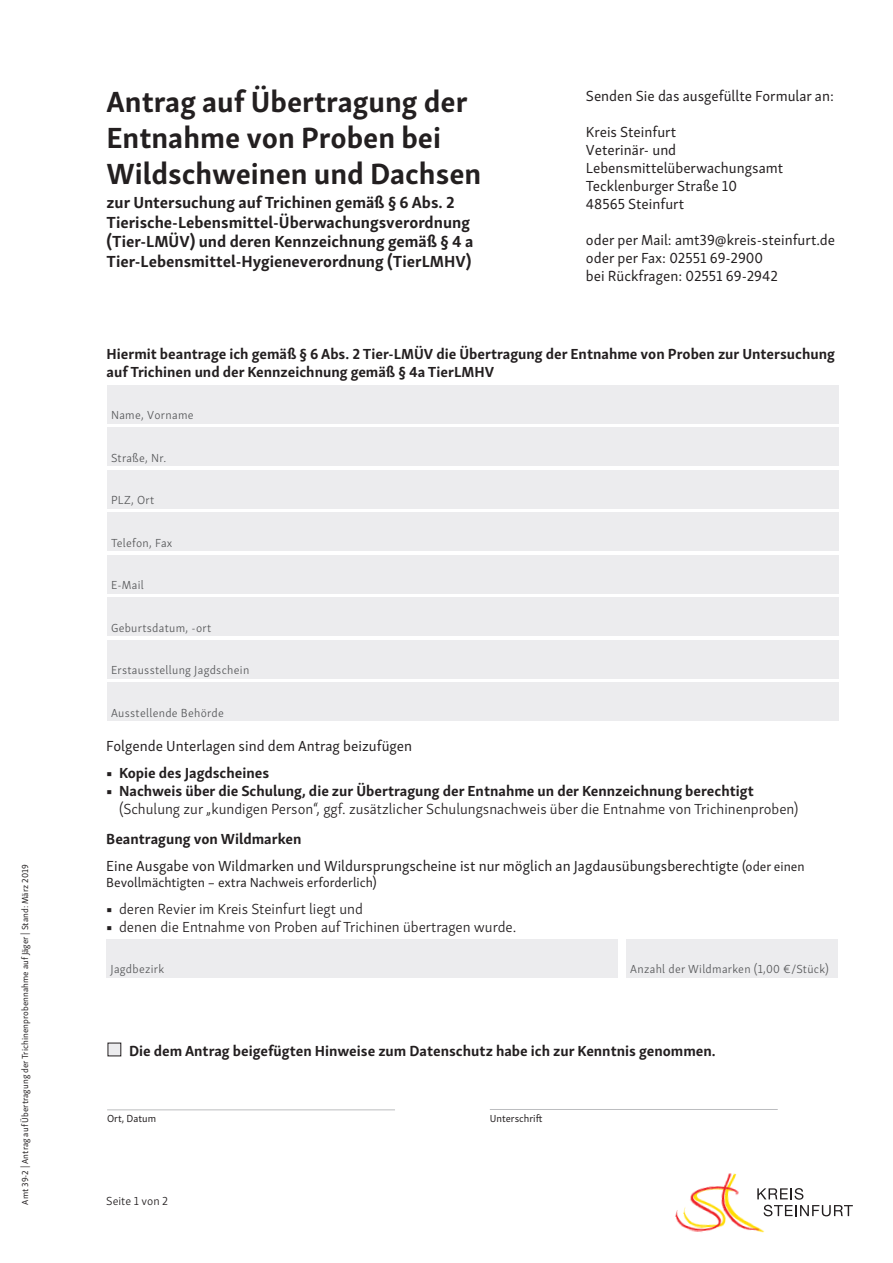
<style>
.page{position:relative;width:893px;height:1263px;background:#fff}
.page>*{position:absolute;margin:0;border:0;box-sizing:border-box;transform-origin:0 0}
.Titel_Formular{font:700 30px/36px "Skolar Sans Latn";color:#231f20}
.Titel_Zusatz{font:700 16.5px/19.8px "Skolar Sans Latn";color:#231f20}
.t1{font:300 15px/18px "Skolar Sans Latn";color:#231f20}
.Anschrift__Mail__Fax{font:15px/18px "Skolar Sans Latn";color:#231f20}
.Zwischenüberschrifte{font:700 15px/18px "Skolar Sans Latn";color:#231f20}
.Fließtext{font:15px "Skolar Sans Latn";color:#231f20}
.Fließtext_zum_Ankreu{font:700 15px "Skolar Sans Latn";color:#231f20}
.Fließtext-2{font:13.5px "Skolar Sans Latn";color:#231f20}
.Fließtext_in_Feldern{font:300 12px "Skolar Sans Latn";letter-spacing:.025em;color:#57585a}
.t2{font:300 12px "Skolar Sans Latn";color:#231f20}
.Text_unter_den_Linen{font:10.5px "Skolar Sans Latn";color:#231f20}
.t3{font:9px "Skolar Sans Latn";letter-spacing:.005em;color:#231f20}
.s1{font-weight:700}
.s2{font-size:13.5px}
</style>
<div class="page">
<svg style="left:773px;top:1188px;width:80px;height:28px"></svg>
<img style="left:675px;top:1173px;width:98px;height:60px">
<div style="left:107px;top:598px;width:731px;height:38px;background:#ececee"></div>
<div style="left:107px;top:470px;width:731px;height:38px;background:#ececee"></div>
<div style="left:107px;top:428px;width:731px;height:38px;background:#ececee"></div>
<div style="left:107px;top:513px;width:731px;height:38px;background:#ececee"></div>
<div style="left:107px;top:683px;width:731px;height:38px;background:#ececee"></div>
<div style="left:107px;top:385px;width:731px;height:38px;background:#ececee"></div>
<div style="left:107px;top:640px;width:731px;height:38px;background:#ececee"></div>
<div style="left:107px;top:555px;width:731px;height:38px;background:#ececee"></div>
<div style="left:108px;top:1043px;width:13px;height:13px;background:#ececee"></div>
<hr style="left:107px;top:1109px;width:288px;height:1px;background:#bcbdc0">
<hr style="left:490px;top:1109px;width:288px;height:1px;background:#bcbdc0">
<div style="left:626px;top:939px;width:212px;height:38px;background:#ececee"></div>
<div style="left:106px;top:939px;width:512px;height:38px;background:#ececee"></div>
<p class="t3" style="left:18px;top:1205px;width:342px;rotate:-90deg">Amt 39-2 | Antrag auf Übertragung der Trichinenprobennahme auf Jäger | Stand: März 2019</p>
<p class="Titel_Formular" style="left:106px;top:81px;width:376px">Antrag auf Übertragung der<br>Entnahme von Proben bei<br>Wildschweinen und Dachsen</p>
<p class="Titel_Zusatz" style="left:106px;top:191px;width:365px">zur Untersuchung auf Trichinen gemäß § 6 Abs. 2<br>Tierische-Lebensmittel-Überwachungsverordnung</p>
<p class="Titel_Zusatz" style="left:106px;top:230px;width:368px">(Tier-LMÜV) und deren Kennzeichnung gemäß § 4 a</p>
<p class="Titel_Zusatz" style="left:106px;top:250px;width:366px">Tier-Lebensmittel-Hygieneverordnung (TierLMHV)</p>
<p class="Anschrift__Mail__Fax" style="left:586px;top:85px;width:249px">Senden Sie das ausgefüllte Formular an:</p>
<p class="Anschrift__Mail__Fax" style="left:586px;top:121px;width:92px">Kreis Steinfurt</p>
<p class="Anschrift__Mail__Fax" style="left:586px;top:139px;width:199px">Veterinär- und<br>Lebensmittelüberwachungsamt</p>
<p class="Anschrift__Mail__Fax" style="left:586px;top:175px;width:153px">Tecklenburger Straße 10</p>
<p class="Anschrift__Mail__Fax" style="left:586px;top:193px;width:100px">48565 Steinfurt</p>
<p class="Anschrift__Mail__Fax" style="left:586px;top:229px;width:251px">oder per Mail: amt39@kreis-steinfurt.de</p>
<p class="Anschrift__Mail__Fax" style="left:586px;top:247px;width:179px">oder per Fax: 02551 69-2900</p>
<p class="Anschrift__Mail__Fax" style="left:586px;top:265px;width:193px">bei Rückfragen: 02551 69-2942</p>
<p class="Zwischenüberschrifte" style="left:106px;top:343px;width:730px">Hiermit beantrage ich gemäß § 6 Abs. 2 Tier-LMÜV die Übertragung der Entnahme von Proben zur Untersuchung auf Trichinen und der Kennzeichnung gemäß § 4a TierLMHV</p>
<p class="Fließtext_in_Feldern" style="left:111px;top:406px;width:84px">Name, Vorname</p>
<p class="Fließtext_in_Feldern" style="left:111px;top:449px;width:57px">Straße, Nr.</p>
<p class="Fließtext_in_Feldern" style="left:111px;top:491px;width:45px">PLZ, Ort</p>
<p class="Fließtext_in_Feldern" style="left:111px;top:534px;width:63px">Telefon, Fax</p>
<p class="Fließtext_in_Feldern" style="left:111px;top:576px;width:34px">E-Mail</p>
<p class="Fließtext_in_Feldern" style="left:111px;top:619px;width:102px">Geburtsdatum, -ort</p>
<p class="Fließtext_in_Feldern" style="left:111px;top:661px;width:140px">Erstausstellung Jagdschein</p>
<p class="Fließtext_in_Feldern" style="left:111px;top:704px;width:114px">Ausstellende Behörde</p>
<p class="Fließtext" style="left:106px;top:735px;width:307px">Folgende Unterlagen sind dem Antrag beizufügen</p>
<p class="Zwischenüberschrifte" style="left:106px;top:762px;width:164px">■ Kopie des Jagdscheines</p>
<p class="t1" style="left:119px;top:780px;width:681px;text-indent:-13px"><span class="s1">■ Nachweis über die Schulung, die zur Übertragung der Entnahme un der Kennzeichnung berechtigt </span>(Schulung zur „kundigen Person“, ggf. zusätzlicher Schulungsnachweis über die Entnahme von Trichinenproben)</p>
<p class="Zwischenüberschrifte" style="left:106px;top:829px;width:197px">Beantragung von Wildmarken</p>
<p class="Fließtext" style="left:106px;top:854px;width:700px">Eine Ausgabe von Wildmarken und Wildursprungscheine ist nur möglich an Jagdausübungsberechtigte <span class="s2">(oder einen</span></p>
<p class="Fließtext-2" style="left:106px;top:872px;width:272px">Bevollmächtigten – extra Nachweis erforderlich)</p>
<p class="t1" style="left:106px;top:898px;width:258px"><span class="s1">■</span> deren Revier im Kreis Steinfurt liegt und</p>
<p class="t1" style="left:106px;top:916px;width:412px"><span class="s1">■</span> denen die Entnahme von Proben auf Trichinen übertragen wurde.</p>
<p class="Fließtext_in_Feldern" style="left:111px;top:960px;width:55px">Jagdbezirk</p>
<p class="Fließtext_in_Feldern" style="left:630px;top:960px;width:200px">Anzahl der Wildmarken (1,00 €/Stück)</p>
<p class="Fließtext_zum_Ankreu" style="left:129px;top:1039px;width:588px">Die dem Antrag beigefügten Hinweise zum Datenschutz habe ich zur Kenntnis genommen.</p>
<p class="Text_unter_den_Linen" style="left:107px;top:1111px;width:51px">Ort, Datum</p>
<p class="Text_unter_den_Linen" style="left:490px;top:1110px;width:54px">Unterschrift</p>
<p class="t2" style="left:106px;top:1192px;width:63px">Seite 1 von 2</p>
</div>
